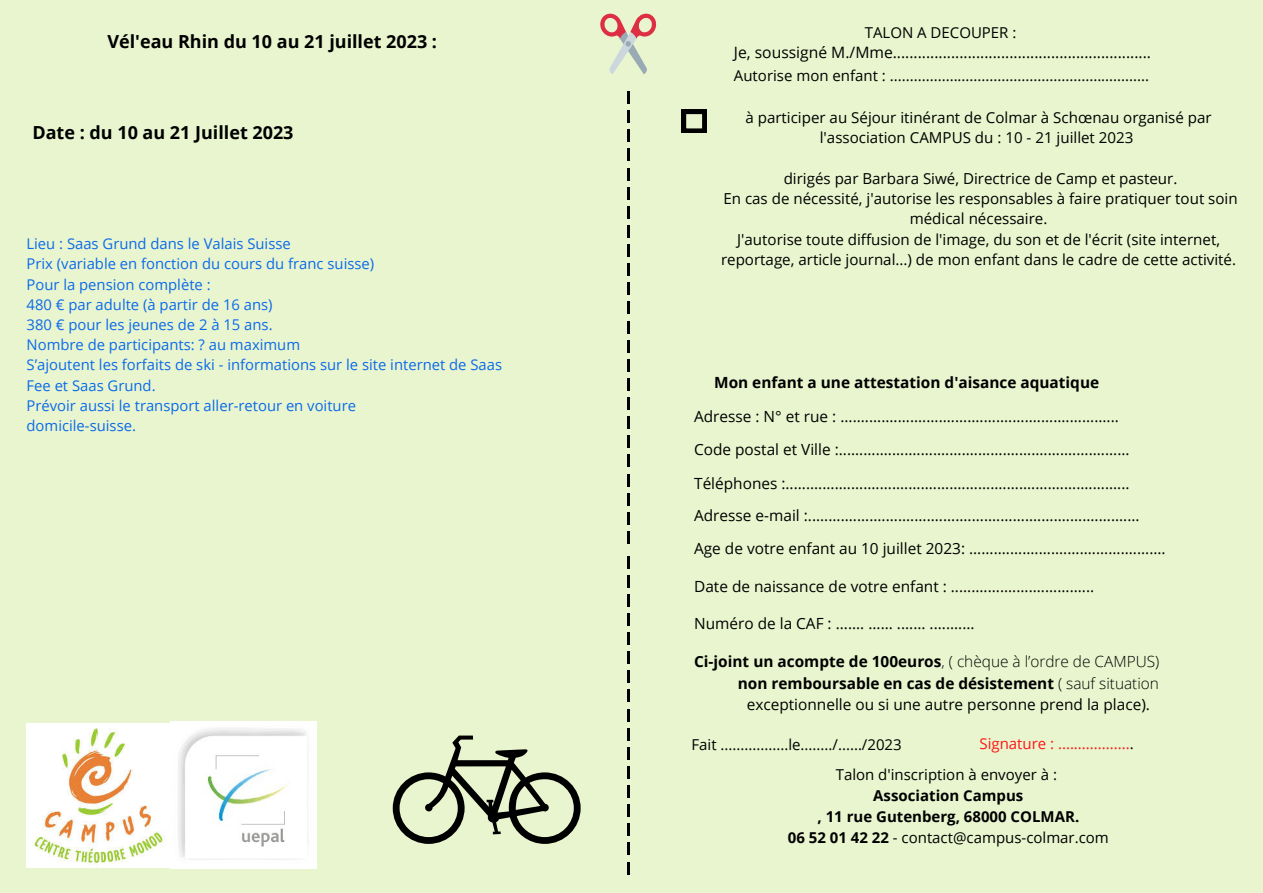
<style>
.page{position:relative;width:1263px;height:893px;background:#e9f5ce}
.page>*{position:absolute;margin:0;border:0;box-sizing:border-box;transform-origin:0 0}
.t1{font:300 semi-condensed 54.6px "Noto Sans Thai";color:#000}
.t2{font:700 18px "Open Sans";color:#000}
.t3{font:15.67px "Open Sans";color:#000}
.t4{font:15.38px/33.8px "Open Sans";color:#000}
.t5{font:700 15.38px "Open Sans";color:#000}
.t6{font:15.15px/20.2px "Open Sans";color:#000;text-align:center}
.t7{font:15px "Open Sans";color:#000}
.t8{font:700 15px "Open Sans";color:#000}
.t9{font:15px "Open Sans";color:#ff1616}
.t10{font:14.77px "Open Sans";color:#0a6aeb}
.s1{font-weight:300}
.s2{color:#000}
.s3{font-weight:700}
</style>
<div class="page">
<svg style="left:600px;top:14px;width:56px;height:60px"></svg>
<svg style="left:682px;top:110px;width:24px;height:23px"></svg>
<img style="left:27px;top:722px;width:289px;height:146px">
<svg style="left:393px;top:735px;width:188px;height:109px"></svg>
<p class="t2" style="left:107px;top:29px;width:331px">Vél'eau Rhin du 10 au 21 juillet 2023 :</p>
<p class="t2" style="left:32px;top:120px;width:263px">Date : du 10 au 21 Juillet 2023</p>
<h1 class="t10" style="left:27px;top:233px;width:266px">Lieu : Saas Grund dans le Valais Suisse</h1>
<h1 class="t10" style="left:27px;top:254px;width:349px">Prix (variable en fonction du cours du franc suisse)</h1>
<p class="t10" style="left:27px;top:274px;width:186px">Pour la pension complète :</p>
<p class="t10" style="left:27px;top:294px;width:248px">480 € par adulte (à partir de 16 ans)</p>
<p class="t10" style="left:27px;top:314px;width:248px">380 € pour les jeunes de 2 à 15 ans.</p>
<p class="t10" style="left:27px;top:334px;width:275px">Nombre de participants: ? au maximum</p>
<p class="t10" style="left:27px;top:355px;width:477px">S’ajoutent les forfaits de ski - informations sur le site internet de Saas</p>
<p class="t10" style="left:27px;top:375px;width:131px">Fee et Saas Grund.</p>
<p class="t10" style="left:27px;top:395px;width:331px">Prévoir aussi le transport aller-retour en voiture</p>
<p class="t10" style="left:27px;top:415px;width:111px">domicile-suisse.</p>
<p class="t1" style="left:671px;top:89px;width:788px;rotate:90deg">-----------------------------------------</p>
<p class="t7" style="left:865px;top:22px;width:153px">TALON A DECOUPER :</p>
<p class="t7" style="left:734px;top:65px;width:417px">Autorise mon enfant : .................................................................</p>
<p class="t3" style="left:734px;top:41px;width:419px">Je, soussigné M./Mme..............................................................</p>
<p class="t6" style="left:745px;top:107px;width:468px">à participer au Séjour itinérant de Colmar à Schœnau organisé par l'association CAMPUS du : 10 - 21 juillet 2023</p>
<p class="t6" style="left:784px;top:168px;width:395px">dirigés par Barbara Siwé, Directrice de Camp et pasteur.</p>
<p class="t6" style="left:723px;top:188px;width:516px">En cas de nécessité, j'autorise les responsables à faire pratiquer tout soin médical nécessaire.</p>
<p class="t6" style="left:721px;top:229px;width:517px">J'autorise toute diffusion de l'image, du son et de l'écrit (site internet, reportage, article journal...) de mon enfant dans le cadre de cette activité.</p>
<p class="t5" style="left:714px;top:371px;width:387px">Mon enfant a une attestation d'aisance aquatique</p>
<p class="t4" style="left:694px;top:399px;width:426px">Adresse : N° et rue : ....................................................................</p>
<p class="t4" style="left:694px;top:432px;width:437px">Code postal et Ville :.......................................................................<br>Téléphones :....................................................................................</p>
<p class="t4" style="left:694px;top:498px;width:447px">Adresse e-mail :.................................................................................</p>
<p class="t4" style="left:694px;top:531px;width:473px">Age de votre enfant au 10 juillet 2023: ................................................</p>
<p class="t4" style="left:694px;top:569px;width:402px">Date de naissance de votre enfant : ...................................</p>
<p class="t4" style="left:694px;top:606px;width:282px">Numéro de la CAF : ....... ...... ....... ...........</p>
<p class="t5" style="left:694px;top:650px;width:467px">Ci-joint un acompte de 100euros<span class="s1">, ( chèque à l’ordre de CAMPUS)</span></p>
<p class="t5" style="left:738px;top:673px;width:423px">non remboursable en cas de désistement <span class="s1">( sauf situation</span></p>
<p class="t4" style="left:747px;top:687px;width:405px">exceptionnelle ou si une autre personne prend la place).</p>
<p class="t7" style="left:691px;top:733px;width:212px">Fait .................le......../....../2023</p>
<h2 class="t9" style="left:979px;top:733px;width:156px">Signature : ..................<span class="s2">.</span></h2>
<p class="t7" style="left:836px;top:764px;width:223px">Talon d'inscription à envoyer à :</p>
<p class="t8" style="left:873px;top:785px;width:152px">Association Campus</p>
<p class="t8" style="left:817px;top:806px;width:263px">, 11 rue Gutenberg, 68000 COLMAR.</p>
<p class="t7" style="left:788px;top:826px;width:323px"><span class="s3">06 52 01 42 22</span> - contact@campus-colmar.com</p>
</div>
